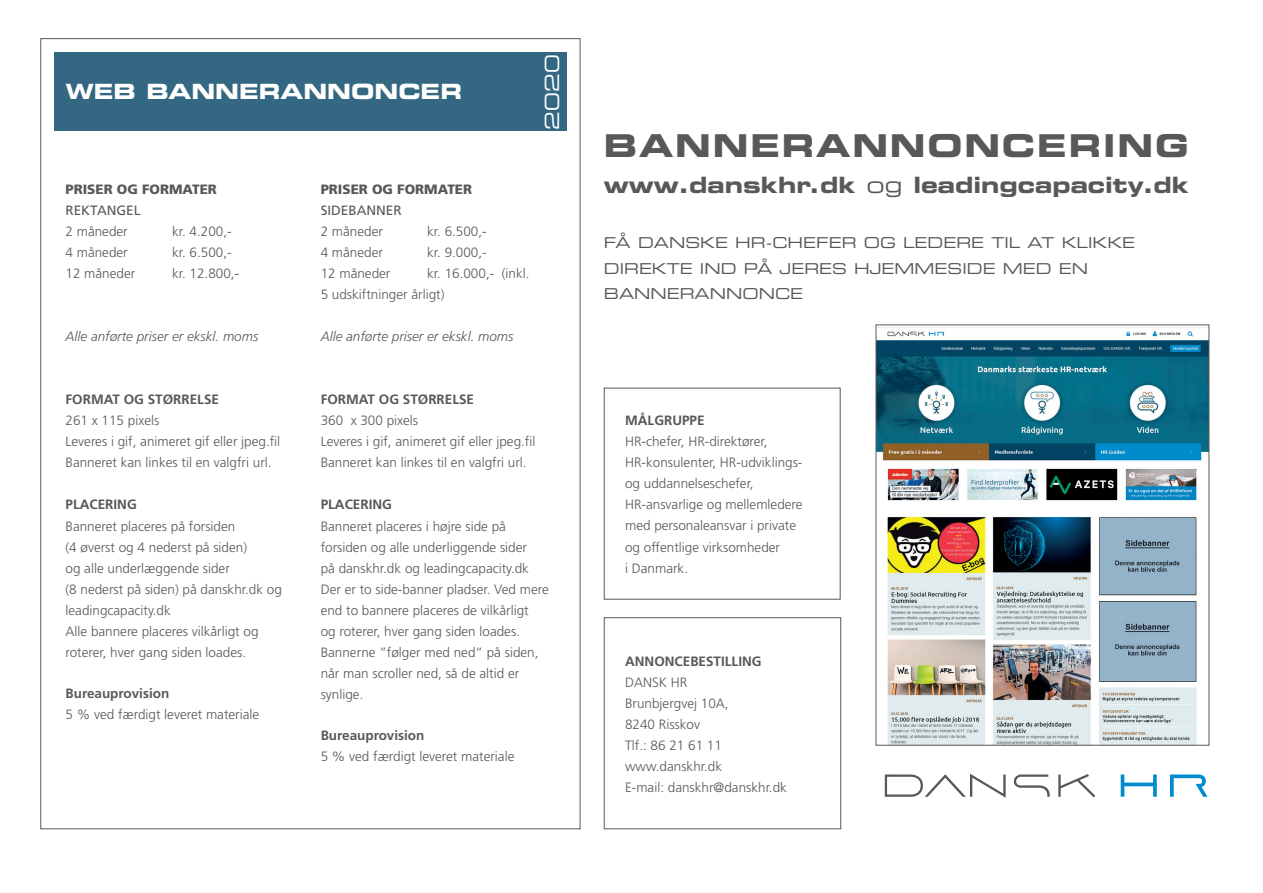
<style>
.page{position:relative;width:1263px;height:893px;background:#fff}
.page>*{position:absolute;margin:0;border:0;box-sizing:border-box;transform-origin:0 0}
.t1{font:31.5px "Eurostile LT Std Bold Ex 2";letter-spacing:.06em;color:#57585a}
.t2{font:22.5px "Eurostile LT Std Bold Ex 2";color:#57585a}
.t3{font:21px "Eurostile LT Std Bold Ex 2";color:#fff}
.t4{font:19.5px "Eurostile LT Std Ex 2";color:#fff}
.t5{font:15px/25.5px "Eurostile LT Std Ex 2";color:#57585a}
.t6{font:300 13.5px/21px "Frutiger LT Std";color:#57585a}
.t7{font:700 13.5px "Frutiger LT Std";color:#57585a}
.t8{font:italic 300 13.5px "Frutiger LT Std";color:#57585a}
.t9{font:900 13.5px "Frutiger LT Std";color:#57585a}
.t10{font:13.5px "Frutiger LT Std";color:#57585a}
.s1{font-family:"Eurostile LT Std Ex 2"}
</style>
<div class="page">
<div style="left:604px;top:617px;width:237px;height:212px;border:1px solid #57585a"></div>
<div style="left:54px;top:53px;width:513px;height:78px;background:#336782"></div>
<div style="left:604px;top:388px;width:236px;height:212px;border:1px solid #57585a"></div>
<img style="left:878px;top:327px;width:329px;height:416px">
<svg style="left:1121px;top:774px;width:36px;height:23px"></svg>
<svg style="left:1170px;top:774px;width:37px;height:23px"></svg>
<svg style="left:885px;top:774px;width:120px;height:23px"></svg>
<svg style="left:1058px;top:774px;width:37px;height:23px"></svg>
<svg style="left:1014px;top:774px;width:36px;height:23px"></svg>
<h3 class="t3" style="left:66px;top:76px;width:398px">WEB BANNERANNONCER</h3>
<h3 class="t4" style="left:539px;top:130px;width:77px;rotate:-90deg">2020</h3>
<p class="t9" style="left:66px;top:181px;width:153px">PRISER OG FORMATER</p>
<p class="t10" style="left:66px;top:202px;width:77px">REKTANGEL</p>
<p class="t6" style="left:66px;top:221px;width:64px">2 måneder</p>
<p class="t6" style="left:172px;top:221px;width:61px">kr. 4.200,-</p>
<p class="t6" style="left:66px;top:242px;width:64px">4 måneder</p>
<p class="t6" style="left:172px;top:242px;width:61px">kr. 6.500,-</p>
<p class="t6" style="left:66px;top:263px;width:71px">12 måneder</p>
<p class="t6" style="left:172px;top:263px;width:69px">kr. 12.800,-</p>
<p class="t8" style="left:66px;top:328px;width:194px">Alle anførte priser er ekskl. moms</p>
<p class="t9" style="left:321px;top:181px;width:153px">PRISER OG FORMATER</p>
<p class="t10" style="left:321px;top:202px;width:82px">SIDEBANNER</p>
<p class="t6" style="left:321px;top:221px;width:64px">2 måneder</p>
<p class="t6" style="left:427px;top:221px;width:61px">kr. 6.500,-</p>
<p class="t6" style="left:321px;top:242px;width:64px">4 måneder</p>
<p class="t6" style="left:427px;top:242px;width:61px">kr. 9.000,-</p>
<p class="t6" style="left:321px;top:263px;width:71px">12 måneder</p>
<p class="t6" style="left:321px;top:263px;width:210px;text-indent:107px">kr. 16.000,- (inkl.<br>5 udskiftninger årligt)</p>
<p class="t8" style="left:321px;top:328px;width:194px">Alle anførte priser er ekskl. moms</p>
<p class="t7" style="left:66px;top:391px;width:155px">FORMAT OG STØRRELSE</p>
<p class="t6" style="left:66px;top:410px;width:216px">261 x 115 pixels<br>Leveres i gif, animeret gif eller jpeg.fil<br>Banneret kan linkes til en valgfri url.</p>
<p class="t7" style="left:66px;top:496px;width:73px">PLACERING</p>
<p class="t6" style="left:66px;top:516px;width:218px">Banneret placeres på forsiden<br>(4 øverst og 4 nederst på siden)<br>og alle underlæggende sider<br>(8 nederst på siden) på danskhr.dk og leadingcapacity.dk<br>Alle bannere placeres vilkårligt og roterer, hver gang siden loades.</p>
<p class="t7" style="left:66px;top:685px;width:105px">Bureauprovision</p>
<p class="t6" style="left:66px;top:704px;width:195px">5 % ved færdigt leveret materiale</p>
<p class="t7" style="left:321px;top:391px;width:155px">FORMAT OG STØRRELSE</p>
<p class="t6" style="left:321px;top:410px;width:216px">360 x 300 pixels<br>Leveres i gif, animeret gif eller jpeg.fil<br>Banneret kan linkes til en valgfri url.</p>
<p class="t7" style="left:321px;top:496px;width:73px">PLACERING</p>
<p class="t6" style="left:321px;top:516px;width:230px">Banneret placeres i højre side på forsiden og alle underliggende sider<br>på danskhr.dk og leadingcapacity.dk Der er to side-banner pladser. Ved mere end to bannere placeres de vilkårligt<br>og roterer, hver gang siden loades.<br>Bannerne ”følger med ned” på siden, når man scroller ned, så de altid er synlige.</p>
<p class="t7" style="left:321px;top:727px;width:105px">Bureauprovision</p>
<p class="t6" style="left:321px;top:746px;width:195px">5 % ved færdigt leveret materiale</p>
<h1 class="t1" style="left:604px;top:123px;width:586px">BANNERANNONCERING</h1>
<h2 class="t2" style="left:604px;top:169px;width:587px">www.danskhr.dk <span class="s1">og</span> leadingcapacity.dk</h2>
<p class="t5" style="left:604px;top:230px;width:533px">FÅ DANSKE HR-CHEFER OG LEDERE TIL AT KLIKKE<br>DIREKTE IND PÅ JERES HJEMMESIDE MED EN<br>BANNERANNONCE</p>
<p class="t7" style="left:625px;top:413px;width:81px">MÅLGRUPPE</p>
<p class="t6" style="left:625px;top:431px;width:179px">HR-chefer, HR-direktører,<br>HR-konsulenter, HR-udviklings&shy;og uddannelseschefer,<br>HR-ansvarlige og mellemledere med personaleansvar i private og offentlige virksomheder<br>i Danmark.</p>
<p class="t7" style="left:625px;top:653px;width:138px">ANNONCEBESTILLING</p>
<p class="t6" style="left:625px;top:672px;width:163px">DANSK HR<br>Brunbjergvej 10A,<br>8240 Risskov<br>Tlf.: 86 21 61 11 www.danskhr.dk<br>E-mail: danskhr@danskhr.dk</p>
</div>
